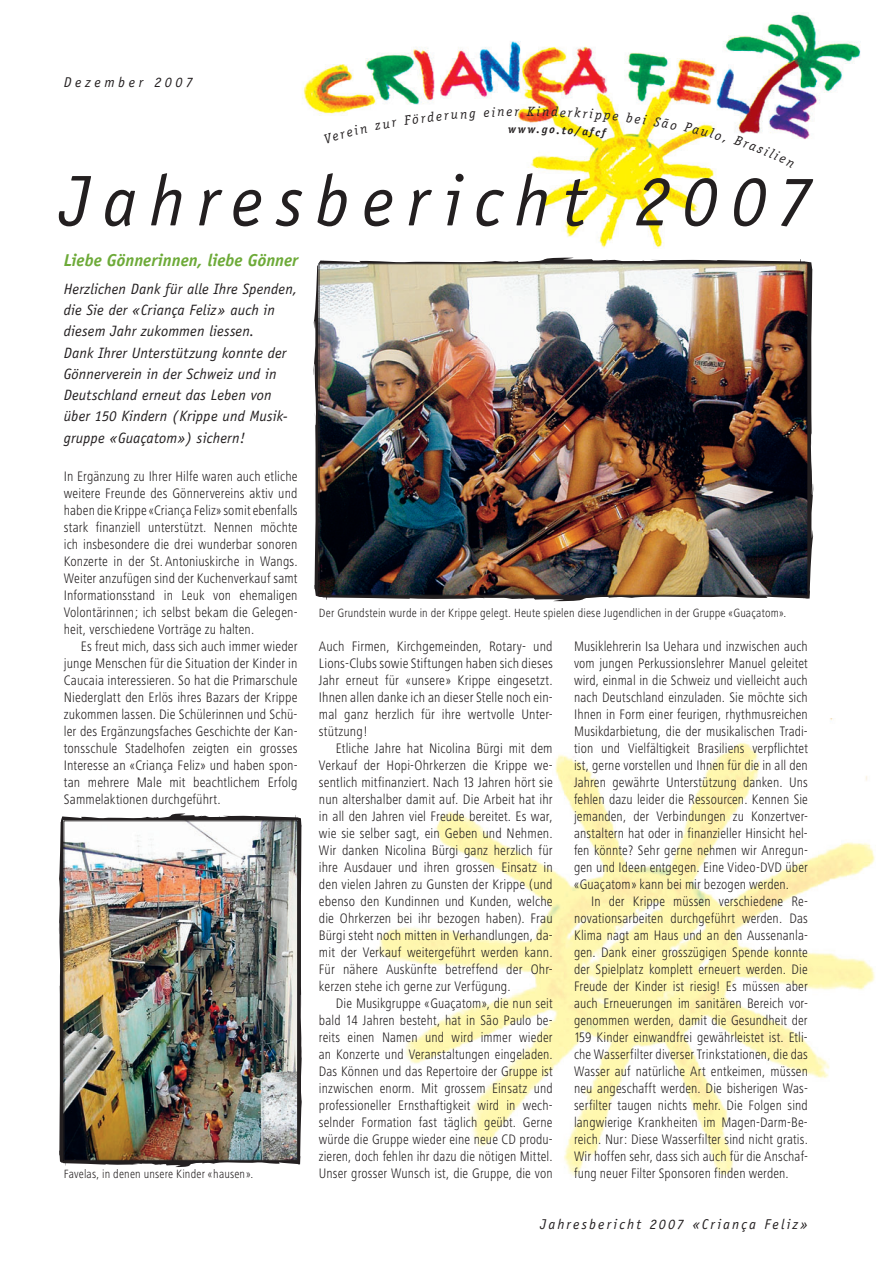
<style>
.page{position:relative;width:893px;height:1263px;background:#fff}
.page>*{position:absolute;margin:0;border:0;box-sizing:border-box;transform-origin:0 0}
.t1{font:italic 72px "Officina Sans";letter-spacing:.17em;color:#231f20}
.t2{font:italic 700 17.25px "Officina Sans";color:#6daa38}
.t3{font:italic 15px/21.3px "Officina Sans";letter-spacing:.01em;color:#231f20}
.t4{font:300 condensed 14.25px/17px "Frutiger Next LT";letter-spacing:.005em;color:#231f20;text-align:justify}
.t5{font:italic 14.25px "Officina Sans";letter-spacing:.155em;color:#231f20}
.t6{font:italic 14.25px "Officina Sans";letter-spacing:.255em;color:#231f20}
.t7{font:italic 13.5px "Officina Serif";color:#231f20}
.t8{font:300 condensed 12.3px "Frutiger Next LT";letter-spacing:.015em;color:#231f20}
.t9{font:italic 700 11.25px "Officina Serif";color:#231f20}
</style>
<div class="page">
<img style="left:376px;top:719px;width:499px;height:457px">
<img style="left:303px;top:13px;width:558px;height:235px">
<svg style="left:315px;top:259px;width:499px;height:342px"></svg>
<svg style="left:318px;top:260px;width:77px;height:16px"></svg>
<svg style="left:799px;top:259px;width:13px;height:22px"></svg>
<svg style="left:314px;top:578px;width:18px;height:23px"></svg>
<svg style="left:803px;top:590px;width:7px;height:9px"></svg>
<img style="left:321px;top:266px;width:485px;height:327px">
<div style="left:319px;top:264px;width:489px;height:331px;border:1px solid #231f20"></div>
<svg style="left:60px;top:815px;width:242px;height:352px;fill:#231f20"></svg>
<svg style="left:61px;top:816px;width:38px;height:17px"></svg>
<svg style="left:295px;top:815px;width:6px;height:22px"></svg>
<svg style="left:59px;top:1143px;width:9px;height:24px"></svg>
<svg style="left:297px;top:1156px;width:3px;height:8px"></svg>
<img style="left:66px;top:823px;width:230px;height:335px">
<div style="left:64px;top:821px;width:234px;height:339px;border:1px solid #231f20"></div>
<svg style="left:324px;top:125px;width:43px;height:19px"></svg>
<svg style="left:374px;top:120px;width:23px;height:11px"></svg>
<svg style="left:403px;top:111px;width:73px;height:14px"></svg>
<svg style="left:484px;top:107px;width:35px;height:10px"></svg>
<svg style="left:626px;top:112px;width:21px;height:13px"></svg>
<svg style="left:653px;top:116px;width:24px;height:14px"></svg>
<svg style="left:684px;top:122px;width:41px;height:21px"></svg>
<svg style="left:733px;top:135px;width:61px;height:33px"></svg>
<svg style="left:508px;top:127px;width:8px;height:6px"></svg>
<svg style="left:537px;top:106px;width:81px;height:33px"></svg>
<p class="t6" style="left:64px;top:74px;width:131px">Dezember 2007</p>
<p class="t7" style="left:527px;top:104px;width:9px">K</p>
<p class="t9" style="left:518px;top:122px;width:19px">ww</p>
<h1 class="t1" style="left:60px;top:159px;width:754px">Jahresbericht 2007</h1>
<p class="t2" style="left:64px;top:250px;width:236px">Liebe Gönnerinnen, liebe Gönner</p>
<p class="t3" style="left:64px;top:278px;width:235px">Herzlichen Dank für alle Ihre Spenden, die Sie der «Criança Feliz» auch in diesem Jahr zukommen liessen.<br>Dank Ihrer Unterstützung konnte der Gönnerverein in der Schweiz und in Deutschland erneut das Leben von über 150 Kindern (Krippe und Musik&shy;gruppe «Guaçatom») sichern!</p>
<p class="t4" style="left:64px;top:467px;width:235px">In Ergänzung zu Ihrer Hilfe waren auch etliche weitere Freunde des Gönnervereins aktiv und haben die Krippe «Criança Feliz»somit ebenfalls stark finanziell unterstützt. Nennen möchte ich insbesondere die drei wunderbar sonoren Konzerte in der St. Antoniuskirche in Wangs.<br>Weiter anzufügen sind der Kuchenverkauf samt Informationsstand in Leuk von ehemaligen Volontärinnen; ich selbst bekam die Gelegen&shy;heit, verschiedene Vorträge zu halten.</p>
<p class="t4" style="left:64px;top:637px;width:235px;text-indent:17px">Es freut mich, dass sich auch immer wieder junge Menschen für die Situation der Kinder in Caucaia interessieren. So hat die Primarschule Niederglatt den Erlös ihres Bazars der Krippe zukommen lassen. Die Schülerinnen und Schü&shy;ler des Ergänzungsfaches Geschichte der Kan&shy;tonsschule Stadelhofen zeigten ein grosses Interesse an «Criança Feliz» und haben spon&shy;tan mehrere Male mit beachtlichem Erfolg Sammelaktionen durchgeführt.</p>
<p class="t4" style="left:319px;top:637px;width:235px">Auch Firmen, Kirchgemeinden, Rotary- und Lions-Clubs sowie Stiftungen haben sich dieses Jahr erneut für «unsere» Krippe eingesetzt.<br>Ihnen allen danke ich an dieser Stelle noch ein&shy;mal ganz herzlich für ihre wertvolle Unter&shy;stützung!</p>
<p class="t8" style="left:319px;top:606px;width:469px">Der Grundstein wurde in der Krippe gelegt. Heute spielen diese Jugendlichen in der Gruppe «Guaçatom».</p>
<p class="t4" style="left:574px;top:637px;width:235px">Musiklehrerin Isa Uehara und inzwischen auch vom jungen Perkussionslehrer Manuel geleitet wird, einmal in die Schweiz und vielleicht auch nach Deutschland einzuladen. Sie möchte sich Ihnen in Form einer feurigen, rhythmusreichen Musikdarbietung, die der musikalischen Tradi&shy;tion und Vielfältigkeit Brasiliens verpflichtet ist, gerne vorstellen und Ihnen für die in all den Jahren gewährte Unterstützung danken. Uns fehlen dazu leider die Ressourcen. Kennen Sie jemanden, der Verbindungen zu Konzertver&shy;anstaltern hat oder in finanzieller Hinsicht hel&shy;fen könnte? Sehr gerne nehmen wir Anregun&shy;gen und Ideen entgegen. Eine Video-DVD über «Guaçatom» kann bei mir bezogen werden.</p>
<p class="t4" style="left:574px;top:893px;width:235px;text-indent:17px">In der Krippe müssen verschiedene Re&shy;novationsarbeiten durchgeführt werden. Das Klima nagt am Haus und an den Aussenanla&shy;gen. Dank einer grosszügigen Spende konnte der Spielplatz komplett erneuert werden. Die Freude der Kinder ist riesig! Es müssen aber auch Erneuerungen im sanitären Bereich vor&shy;genommen werden, damit die Gesundheit der 159 Kinder einwandfrei gewährleistet ist. Etli&shy;che Wasserfilter diverser Trinkstationen, die das Wasser auf natürliche Art entkeimen, müssen neu angeschafft werden. Die bisherigen Was&shy;serfilter taugen nichts mehr. Die Folgen sind langwierige Krankheiten im Magen-Darm-Be&shy;reich. Nur: Diese Wasserfilter sind nicht gratis.<br>Wir hoffen sehr, dass sich auch für die Anschaf&shy;fung neuer Filter Sponsoren finden werden.</p>
<p class="t4" style="left:319px;top:739px;width:235px;text-indent:17px">Etliche Jahre hat Nicolina Bürgi mit dem Verkauf der Hopi-Ohrkerzen die Krippe we&shy;sentlich mitfinanziert. Nach 13 Jahren hört sie nun altershalber damit auf. Die Arbeit hat ihr in all den Jahren viel Freude bereitet. Es war, wie sie selber sagt, ein Geben und Nehmen.<br>Wir danken Nicolina Bürgi ganz herzlich für ihre Ausdauer und ihren grossen Einsatz in den vielen Jahren zu Gunsten der Krippe (und ebenso den Kundinnen und Kunden, welche die Ohrkerzen bei ihr bezogen haben). Frau Bürgi steht noch mitten in Verhandlungen, da&shy;mit der Verkauf weitergeführt werden kann.<br>Für nähere Auskünfte betreffend der Ohr&shy;kerzen stehe ich gerne zur Verfügung.</p>
<p class="t4" style="left:319px;top:995px;width:235px;text-indent:17px">Die Musikgruppe «Guaçatom», die nun seit bald 14 Jahren besteht, hat in São Paulo be&shy;reits einen Namen und wird immer wieder an Konzerte und Veranstaltungen eingeladen.<br>Das Können und das Repertoire der Gruppe ist inzwischen enorm. Mit grossem Einsatz und professioneller Ernsthaftigkeit wird in wech&shy;selnder Formation fast täglich geübt. Gerne würde die Gruppe wieder eine neue CD produ&shy;zieren, doch fehlen ihr dazu die nötigen Mittel.<br>Unser grosser Wunsch ist, die Gruppe, die von</p>
<p class="t8" style="left:64px;top:1167px;width:191px">Favelas, in denen unsere Kinder «hausen».</p>
<p class="t5" style="left:540px;top:1216px;width:269px">Jahresbericht 2007 «Criança Feliz»</p>
</div>
